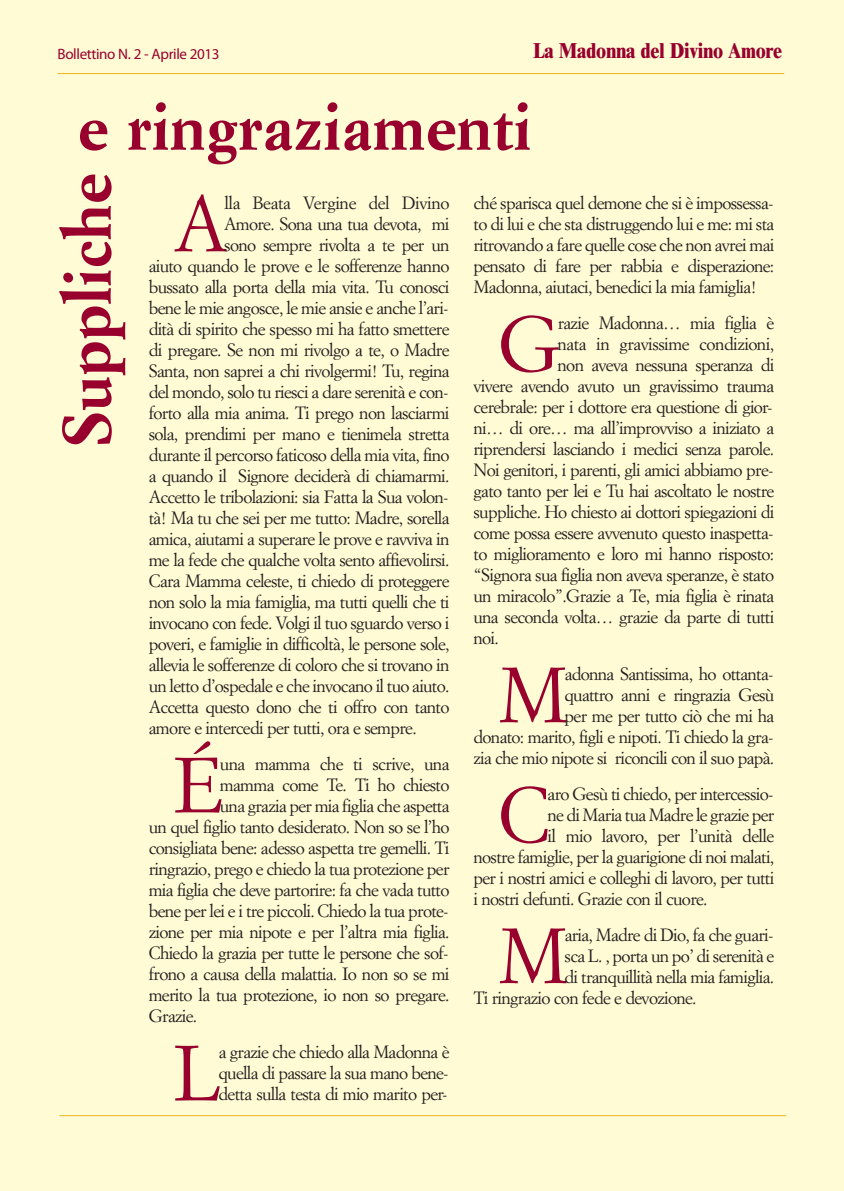
<style>
.page{position:relative;width:844px;height:1191px;background:#fff}
.page>*{position:absolute;margin:0;border:0;box-sizing:border-box;transform-origin:0 0}
.t1{font:76.65px "Simoncini Garamond Std";color:#98002e}
.t2{font:700 66.67px "Simoncini Garamond Std";color:#98002e}
.t3{font:800 21.7px "Times New Roman";letter-spacing:-.015em;color:#98002e;scale:.87 1}
.t4{font:17.5px/21px "Simoncini Garamond Std";letter-spacing:-.04em;color:#231f20;text-align:justify}
.t5{font:17.5px "Simoncini Garamond Std";letter-spacing:-.02em;color:#231f20}
.t6{font:15.05px "Myriad Pro";letter-spacing:-.025em;color:#98002e}
</style>
<div class="page">
<div style="left:0;top:0;width:843px;height:1191px;background:#fffcd5"></div>
<hr style="left:59px;top:1115px;width:726px;height:1px;background:#ecb31f">
<hr style="left:58px;top:73px;width:726px;height:1px;background:#ecb31f">
<p class="t6" style="left:58px;top:45px;width:163px">Bollettino N. 2 - Aprile 2013</p>
<p class="t3" style="left:533px;top:38px;width:288px">La Madonna del Divino Amore</p>
<h2 class="t2" style="left:78px;top:94px;width:455px">e ringraziamenti</h2>
<h2 class="t2" style="left:55px;top:446px;width:274px;rotate:-90deg">S uppliche</h2>
<h1 class="t1" style="left:173px;top:187px;width:55px">A</h1>
<p class="t5" style="left:224px;top:195px;width:226px">lla Beata Vergine del Divino</p>
<p class="t4" style="left:224px;top:215px;width:227px">Amore. Sona una tua devota, mi</p>
<p class="t4" style="left:224px;top:236px;width:227px">sono sempre rivolta a te per un</p>
<p class="t4" style="left:149px;top:257px;width:302px">aiuto quando le prove e le sofferenze hanno</p>
<p class="t4" style="left:149px;top:278px;width:302px">bussato alla porta della mia vita. Tu conosci</p>
<p class="t4" style="left:149px;top:299px;width:301px">bene le mie angosce, le mie ansie e anche l’ari-</p>
<p class="t4" style="left:149px;top:320px;width:302px">dità di spirito che spesso mi ha fatto smettere</p>
<p class="t4" style="left:149px;top:341px;width:302px">di pregare. Se non mi rivolgo a te, o Madre</p>
<p class="t4" style="left:149px;top:362px;width:302px">Santa, non saprei a chi rivolgermi! Tu, regina</p>
<p class="t4" style="left:149px;top:383px;width:301px">del mondo, solo tu riesci a dare serenità e con-</p>
<p class="t4" style="left:149px;top:404px;width:302px">forto alla mia anima. Ti prego non lasciarmi</p>
<p class="t4" style="left:149px;top:425px;width:302px">sola, prendimi per mano e tienimela stretta</p>
<p class="t4" style="left:149px;top:446px;width:302px">durante il percorso faticoso della mia vita, fino</p>
<p class="t4" style="left:149px;top:467px;width:302px">a quando il Signore deciderà di chiamarmi.</p>
<p class="t4" style="left:149px;top:488px;width:301px">Accetto le tribolazioni: sia Fatta la Sua volon-</p>
<p class="t4" style="left:149px;top:509px;width:302px">tà! Ma tu che sei per me tutto: Madre, sorella</p>
<p class="t4" style="left:149px;top:530px;width:302px">amica, aiutami a superare le prove e ravviva in</p>
<p class="t4" style="left:149px;top:551px;width:302px">me la fede che qualche volta sento affievolirsi.</p>
<p class="t4" style="left:149px;top:572px;width:302px">Cara Mamma celeste, ti chiedo di proteggere</p>
<p class="t4" style="left:149px;top:593px;width:302px">non solo la mia famiglia, ma tutti quelli che ti</p>
<p class="t4" style="left:149px;top:614px;width:302px">invocano con fede. Volgi il tuo sguardo verso i</p>
<p class="t4" style="left:149px;top:635px;width:302px">poveri, e famiglie in difficoltà, le persone sole,</p>
<p class="t4" style="left:149px;top:656px;width:302px">allevia le sofferenze di coloro che si trovano in</p>
<p class="t4" style="left:149px;top:677px;width:302px">un letto d’ospedale e che invocano il tuo aiuto.</p>
<p class="t4" style="left:149px;top:698px;width:302px">Accetta questo dono che ti offro con tanto</p>
<p class="t4" style="left:149px;top:719px;width:269px">amore e intercedi per tutti, ora e sempre.</p>
<h1 class="t1" style="left:173px;top:748px;width:51px">É</h1>
<p class="t4" style="left:220px;top:754px;width:231px">una mamma che ti scrive, una</p>
<p class="t4" style="left:220px;top:775px;width:231px">mamma come Te. Ti ho chiesto</p>
<p class="t4" style="left:220px;top:796px;width:231px">una grazia per mia figlia che aspetta</p>
<p class="t4" style="left:149px;top:817px;width:302px">un quel figlio tanto desiderato. Non so se l’ho</p>
<p class="t4" style="left:149px;top:838px;width:302px">consigliata bene: adesso aspetta tre gemelli. Ti</p>
<p class="t4" style="left:149px;top:859px;width:302px">ringrazio, prego e chiedo la tua protezione per</p>
<p class="t4" style="left:149px;top:880px;width:302px">mia figlia che deve partorire: fa che vada tutto</p>
<p class="t4" style="left:149px;top:901px;width:301px">bene per lei e i tre piccoli. Chiedo la tua prote-</p>
<p class="t4" style="left:149px;top:922px;width:302px">zione per mia nipote e per l’altra mia figlia.</p>
<p class="t4" style="left:149px;top:943px;width:301px">Chiedo la grazia per tutte le persone che sof-</p>
<p class="t4" style="left:149px;top:964px;width:302px">frono a causa della malattia. Io non so se mi</p>
<p class="t4" style="left:149px;top:985px;width:302px">merito la tua protezione, io non so pregare.</p>
<p class="t4" style="left:149px;top:1006px;width:50px">Grazie.</p>
<h1 class="t1" style="left:173px;top:1036px;width:50px">L</h1>
<p class="t4" style="left:218px;top:1042px;width:232px">a grazie che chiedo alla Madonna è quella di passare la sua mano bene&shy;detta sulla testa di mio marito per-</p>
<p class="t4" style="left:473px;top:194px;width:302px">ché sparisca quel demone che si è impossessa&shy;to di lui e che sta distruggendo lui e me: mi sta ritrovando a fare quelle cose che non avrei mai pensato di fare per rabbia e disperazione:<br>Madonna, aiutaci, benedici la mia famiglia!</p>
<h1 class="t1" style="left:498px;top:307px;width:64px">G</h1>
<p class="t4" style="left:557px;top:313px;width:218px">razie Madonna… mia figlia è</p>
<p class="t4" style="left:557px;top:334px;width:218px">nata in gravissime condizioni,</p>
<p class="t4" style="left:557px;top:355px;width:218px">non aveva nessuna speranza di</p>
<p class="t4" style="left:473px;top:376px;width:302px">vivere avendo avuto un gravissimo trauma</p>
<p class="t4" style="left:473px;top:397px;width:300px">cerebrale: per i dottore era questione di gior-</p>
<p class="t4" style="left:473px;top:418px;width:302px">ni… di ore… ma all’improvviso a iniziato a</p>
<p class="t4" style="left:473px;top:439px;width:302px">riprendersi lasciando i medici senza parole.</p>
<p class="t4" style="left:473px;top:460px;width:301px">Noi genitori, i parenti, gli amici abbiamo pre-</p>
<p class="t4" style="left:473px;top:481px;width:302px">gato tanto per lei e Tu hai ascoltato le nostre</p>
<p class="t4" style="left:473px;top:502px;width:302px">suppliche. Ho chiesto ai dottori spiegazioni di</p>
<p class="t4" style="left:473px;top:523px;width:301px">come possa essere avvenuto questo inaspetta-</p>
<p class="t4" style="left:473px;top:544px;width:302px">to miglioramento e loro mi hanno risposto:</p>
<p class="t4" style="left:473px;top:565px;width:302px">“Signora sua figlia non aveva speranze, è stato</p>
<p class="t4" style="left:473px;top:586px;width:302px">un miracolo”.Grazie a Te, mia figlia è rinata</p>
<p class="t4" style="left:473px;top:607px;width:302px">una seconda volta… grazie da parte di tutti</p>
<p class="t4" style="left:473px;top:628px;width:27px">noi.</p>
<h1 class="t1" style="left:498px;top:658px;width:71px">M</h1>
<p class="t4" style="left:473px;top:664px;width:302px;text-align:right">adonna Santissima, ho ottanta-<br>quattro anni e ringrazia Gesù<br>per me per tutto ciò che mi ha<br>donato: marito, figli e nipoti. Ti chiedo la gra&shy;zia che mio nipote si riconcili con il suo papà.</p>
<h1 class="t1" style="left:498px;top:778px;width:54px">C</h1>
<p class="t4" style="left:547px;top:784px;width:227px">aro Gesù ti chiedo, per intercessio-</p>
<p class="t4" style="left:547px;top:805px;width:228px">ne di Maria tua Madre le grazie per</p>
<p class="t4" style="left:547px;top:826px;width:228px">il mio lavoro, per l’unità delle</p>
<p class="t4" style="left:473px;top:847px;width:302px">nostre famiglie, per la guarigione di noi malati,</p>
<p class="t4" style="left:473px;top:868px;width:302px">per i nostri amici e colleghi di lavoro, per tutti</p>
<p class="t4" style="left:473px;top:889px;width:235px">i nostri defunti. Grazie con il cuore.</p>
<h1 class="t1" style="left:498px;top:919px;width:71px">M</h1>
<p class="t4" style="left:564px;top:925px;width:210px">aria, Madre di Dio, fa che guari-</p>
<p class="t4" style="left:564px;top:946px;width:211px">sca L. , porta un po’ di serenità e</p>
<p class="t4" style="left:564px;top:967px;width:211px">di tranquillità nella mia famiglia.</p>
<p class="t4" style="left:473px;top:988px;width:224px">Ti ringrazio con fede e devozione.</p>
</div>
